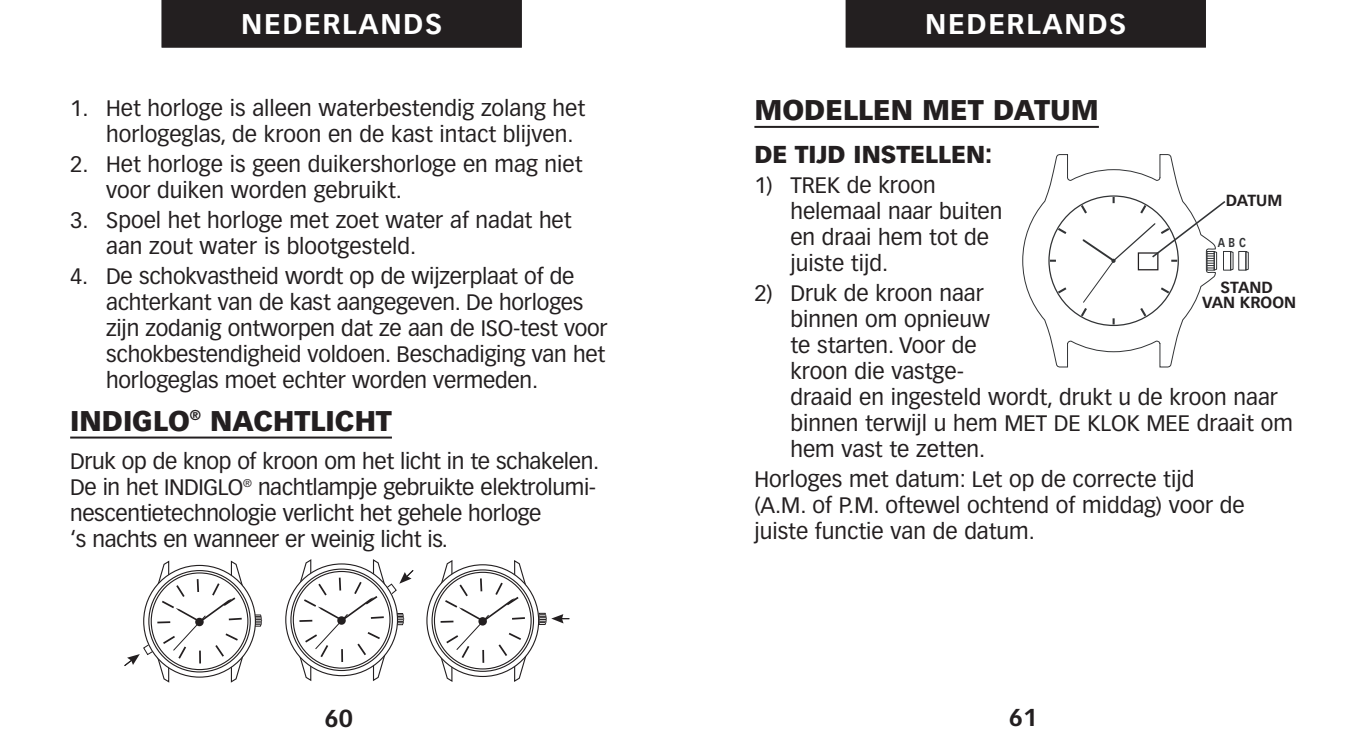
<style>
.page{position:relative;width:1363px;height:754px;background:#fff}
.page>*{position:absolute;margin:0;border:0;box-sizing:border-box;transform-origin:0 0}
.t1{font:900 28px "Vectora LH";color:#231f20}
.t2{font:700 28px "Vectora LH";letter-spacing:.06em;color:#fff}
.t3{font:900 24px "Vectora LH";color:#231f20}
.t4{font:700 24px "Vectora LH";color:#231f20}
.t5{font:22px/26px "Vectora LH";color:#231f20}
.t6{font:700 16px/15.6px "Vectora LH";color:#231f20;text-align:center}
.t7{font:700 12.8px "Vectora LH";color:#323436;scale:.8 1}
</style>
<div class="page">
<hr style="left:754px;top:126px;width:345px;height:2px;background:#231f20">
<svg style="left:1022px;top:154px;width:160px;height:213px"></svg>
<div style="left:1223px;top:251px;width:8px;height:20px;border:1px solid #323436"></div>
<div style="left:1238px;top:251px;width:8px;height:20px;border:1px solid #323436"></div>
<svg style="left:1050px;top:197px;width:177px;height:127px"></svg>
<div style="left:845px;top:0;width:361px;height:47px;background:#231f20"></div>
<hr style="left:70px;top:436px;width:322px;height:2px;background:#231f20">
<div style="left:162px;top:0;width:360px;height:48px;background:#231f20"></div>
<svg style="left:256px;top:614px;width:7px;height:13px"></svg>
<svg style="left:144px;top:565px;width:111px;height:112px"></svg>
<svg style="left:124px;top:560px;width:121px;height:123px"></svg>
<svg style="left:286px;top:564px;width:111px;height:112px"></svg>
<svg style="left:297px;top:559px;width:117px;height:122px"></svg>
<svg style="left:427px;top:565px;width:111px;height:111px"></svg>
<svg style="left:438px;top:560px;width:90px;height:122px"></svg>
<svg style="left:538px;top:612px;width:31px;height:13px"></svg>
<p class="t2" style="left:241px;top:13px;width:203px">NEDERLANDS</p>
<p class="t2" style="left:925px;top:12px;width:203px">NEDERLANDS</p>
<p class="t5" style="left:106px;top:95px;width:480px;text-indent:-36px">1. Het horloge is alleen waterbestendig zolang het horlogeglas, de kroon en de kast intact blijven.</p>
<p class="t5" style="left:106px;top:151px;width:478px;text-indent:-36px">2. Het horloge is geen duikershorloge en mag niet voor duiken worden gebruikt.</p>
<p class="t5" style="left:106px;top:207px;width:467px;text-indent:-36px">3. Spoel het horloge met zoet water af nadat het aan zout water is blootgesteld.</p>
<p class="t5" style="left:106px;top:263px;width:503px;text-indent:-36px">4. De schokvastheid wordt op de wijzerplaat of de achterkant van de kast aangegeven. De horloges zijn zodanig ontworpen dat ze aan de ISO-test voor schokbestendigheid voldoen. Beschadiging van het horlogeglas moet echter worden vermeden.</p>
<p class="t1" style="left:70px;top:409px;width:323px">INDIGLO<sup>®</sup> NACHTLICHT</p>
<p class="t5" style="left:70px;top:449px;width:530px">Druk op de knop of kroon om het licht in te schakelen.<br>De in het INDIGLO<sup>®</sup> nachtlampje gebruikte elektrolumi&shy;nescentietechnologie verlicht het gehele horloge<br>‘s nachts en wanneer er weinig licht is.</p>
<p class="t1" style="left:754px;top:99px;width:346px">MODELLEN MET DATUM</p>
<p class="t3" style="left:754px;top:144px;width:239px">DE TIJD INSTELLEN:</p>
<p class="t5" style="left:790px;top:172px;width:213px;text-indent:-36px">1) TREK de kroon helemaal naar buiten en draai hem tot de juiste tijd.</p>
<p class="t5" style="left:790px;top:280px;width:504px;text-indent:-36px">2) Druk de kroon naar<br>binnen om opnieuw<br>te starten. Voor de<br>kroon die vastge-<br>draaid en ingesteld wordt, drukt u de kroon naar binnen terwijl u hem MET DE KLOK MEE draait om hem vast te zetten.</p>
<p class="t5" style="left:754px;top:466px;width:492px">Horloges met datum: Let op de correcte tijd (A.M. of P.M. oftewel ochtend of middag) voor de juiste functie van de datum.</p>
<p class="t6" style="left:1225px;top:193px;width:58px">DATUM</p>
<p class="t7" style="left:1218px;top:237px;width:37px">A B C</p>
<p class="t6" style="left:1202px;top:280px;width:95px">STAND<br>VAN KROON</p>
<p class="t4" style="left:325px;top:708px;width:30px">60</p>
<p class="t4" style="left:1009px;top:708px;width:30px">61</p>
</div>
